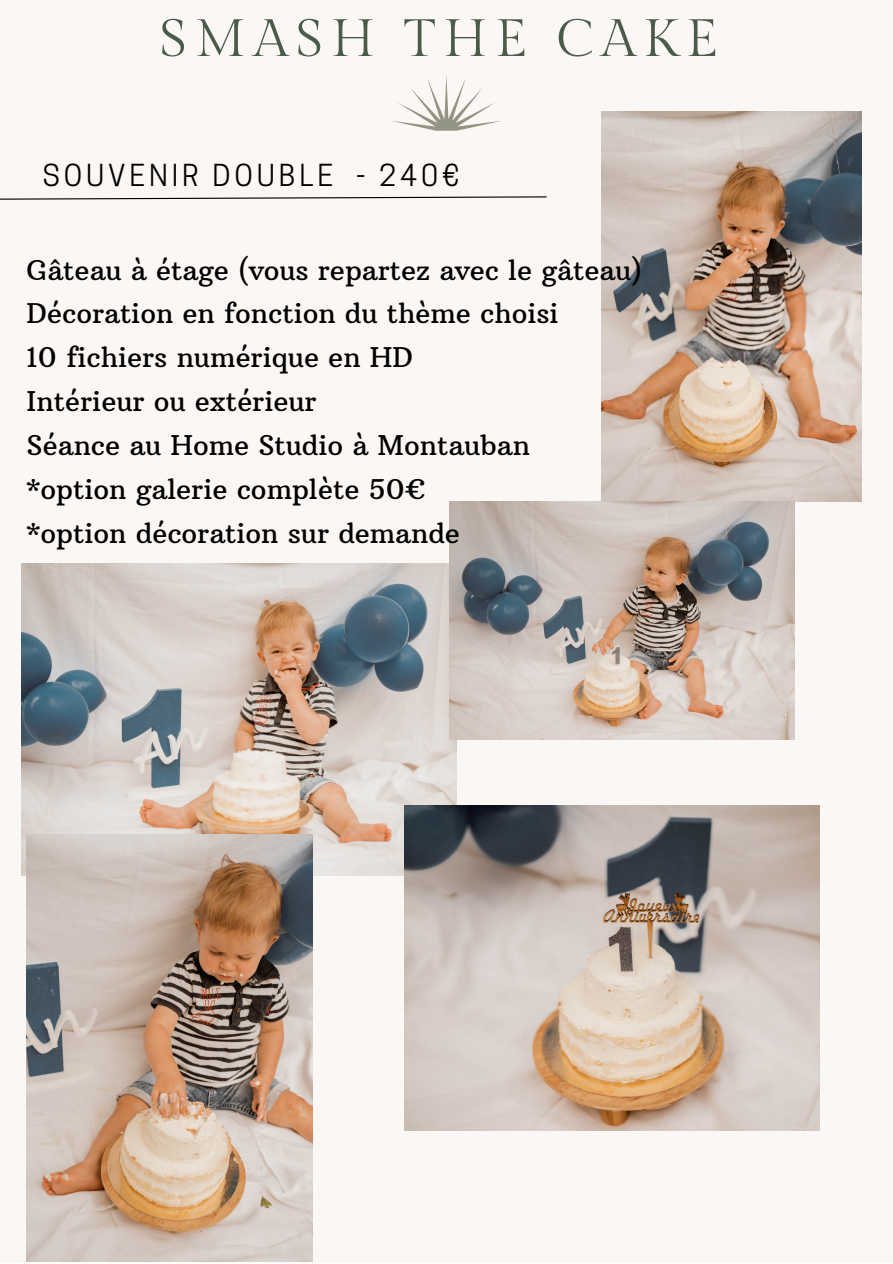
<style>
.page{position:relative;width:893px;height:1264px;background:#fff}
.page>*{position:absolute;margin:0;border:0;box-sizing:border-box;transform-origin:0 0}
.t1{font:52.5px "Gilda Display";letter-spacing:.145em;color:#4b5b4a}
.t2{font:28.5px "Cooper Hewitt";letter-spacing:.135em;color:#000}
.t3{font:27.6px "Arbutus Slab";color:#000}
</style>
<div class="page">
<div style="left:0;top:0;width:892px;height:1262px;background:#faf7f5"></div>
<svg style="left:0;top:196px;width:547px;height:4px"></svg>
<svg style="left:392px;top:75px;width:109px;height:56px"></svg>
<img style="left:22px;top:564px;width:435px;height:311px">
<img style="left:601px;top:112px;width:260px;height:390px">
<img style="left:449px;top:501px;width:345px;height:239px">
<img style="left:404px;top:805px;width:415px;height:325px">
<img style="left:27px;top:834px;width:285px;height:427px">
<p class="t1" style="left:159px;top:9px;width:560px">SMASH THE CAKE</p>
<p class="t2" style="left:43px;top:164px;width:418px">SOUVENIR DOUBLE - 240€</p>
<p class="t3" style="left:27px;top:252px;width:617px">Gâteau à étage (vous repartez avec le gâteau)</p>
<p class="t3" style="left:27px;top:296px;width:533px">Décoration en fonction du thème choisi</p>
<p class="t3" style="left:27px;top:340px;width:387px">10 fichiers numérique en HD</p>
<p class="t3" style="left:27px;top:384px;width:291px">Intérieur ou extérieur</p>
<p class="t3" style="left:27px;top:428px;width:505px">Séance au Home Studio à Montauban</p>
<p class="t3" style="left:27px;top:472px;width:400px">*option galerie complète 50€</p>
<p class="t3" style="left:27px;top:515px;width:434px">*option décoration sur demande</p>
</div>
